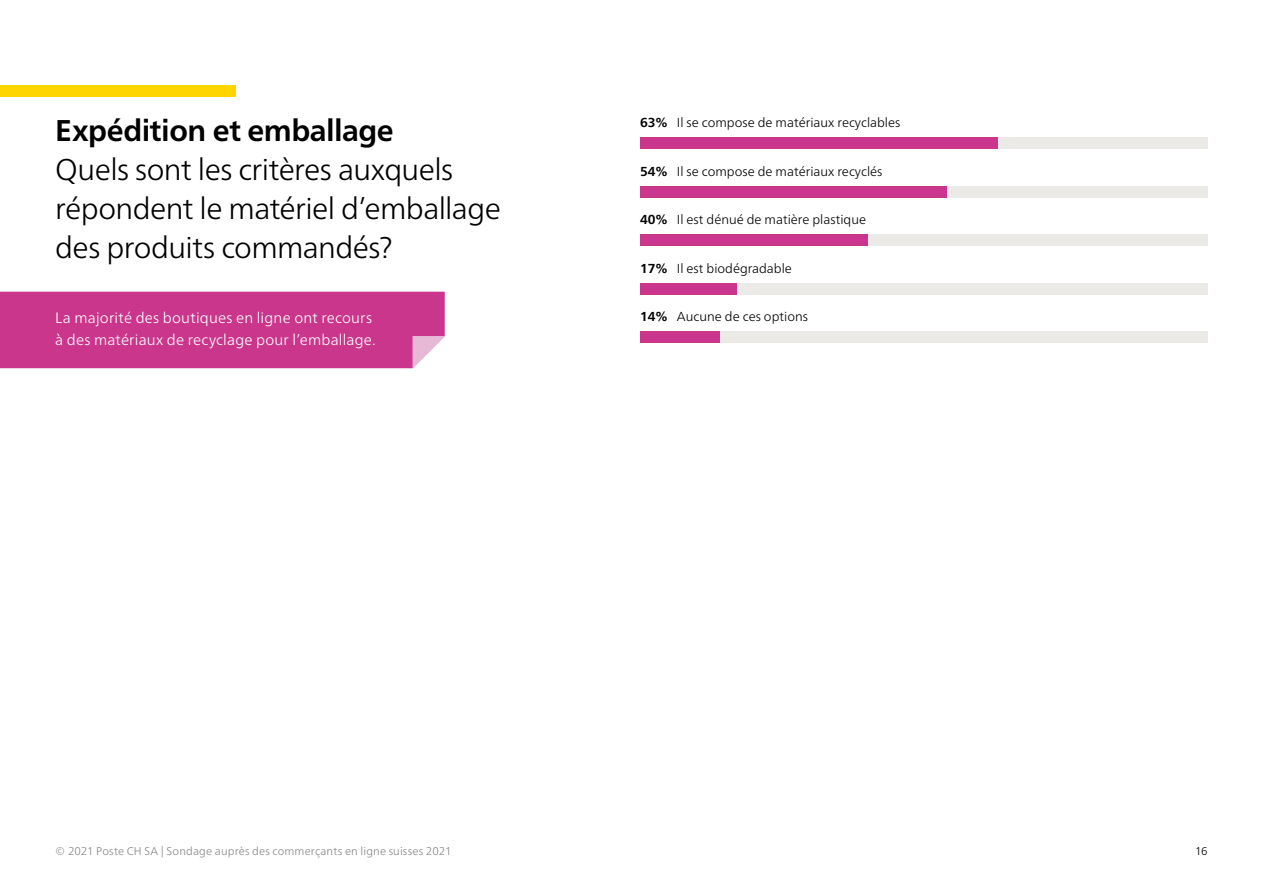
<style>
.page{position:relative;width:1263px;height:893px;background:#fff}
.page>*{position:absolute;margin:0;border:0;box-sizing:border-box;transform-origin:0 0}
.t1{font:300 30px/39px "Frutiger Neue LT Pro";letter-spacing:-.02em;color:#000}
.t2{font:700 30px "Frutiger Neue LT Pro";letter-spacing:-.015em;color:#000}
.t3{font:300 15px "Frutiger Neue LT Pro";letter-spacing:.01em;color:#fff}
.t4{font:300 13.05px "Frutiger Neue LT Pro";color:#000}
.t5{font:300 11.25px "Frutiger Neue LT Pro";letter-spacing:.015em;color:#878787}
.t6{font:300 11.25px "Frutiger Neue LT Pro";color:#000}
.s1{font-weight:700}
</style>
<div class="page">
<div style="left:0;top:85px;width:236px;height:12px;background:#ffd500"></div>
<div style="left:640px;top:137px;width:568px;height:12px;background:#ebeae6"></div>
<div style="left:640px;top:137px;width:358px;height:12px;background:#c9368c"></div>
<div style="left:640px;top:186px;width:568px;height:11px;background:#ebeae6"></div>
<div style="left:640px;top:186px;width:306px;height:11px;background:#c9368c"></div>
<div style="left:640px;top:235px;width:568px;height:11px;background:#ebeae6"></div>
<div style="left:640px;top:235px;width:227px;height:11px;background:#c9368c"></div>
<div style="left:640px;top:283px;width:568px;height:11px;background:#ebeae6"></div>
<div style="left:640px;top:283px;width:96px;height:11px;background:#c9368c"></div>
<div style="left:640px;top:331px;width:568px;height:12px;background:#ebeae6"></div>
<div style="left:640px;top:331px;width:79px;height:12px;background:#c9368c"></div>
<div style="left:0;top:292px;width:445px;height:76px;background:#c9368c"></div>
<h1 class="t2" style="left:55px;top:112px;width:340px">Expédition et emballage</h1>
<h1 class="t1" style="left:55px;top:150px;width:447px">Quels sont les critères auxquels répondent le matériel d’emballage des produits commandés?</h1>
<p class="t4" style="left:640px;top:115px;width:262px"><span class="s1">63%</span> Il se compose de matériaux recyclables</p>
<p class="t4" style="left:640px;top:163px;width:244px"><span class="s1">54%</span> Il se compose de matériaux recyclés</p>
<p class="t4" style="left:640px;top:212px;width:228px"><span class="s1">40%</span> Il est dénué de matière plastique</p>
<p class="t4" style="left:640px;top:261px;width:153px"><span class="s1">17%</span> Il est biodégradable</p>
<p class="t3" style="left:55px;top:309px;width:318px">La majorité des boutiques en ligne ont recours</p>
<p class="t4" style="left:640px;top:309px;width:170px"><span class="s1">14%</span> Aucune de ces options</p>
<p class="t3" style="left:55px;top:331px;width:322px">à des matériaux de recyclage pour l’emballage.</p>
<p class="t5" style="left:55px;top:844px;width:398px">© 2021 Poste CH SA | Sondage auprès des commerçants en ligne suisses 2021</p>
<p class="t6" style="left:1195px;top:844px;width:14px">16</p>
</div>
